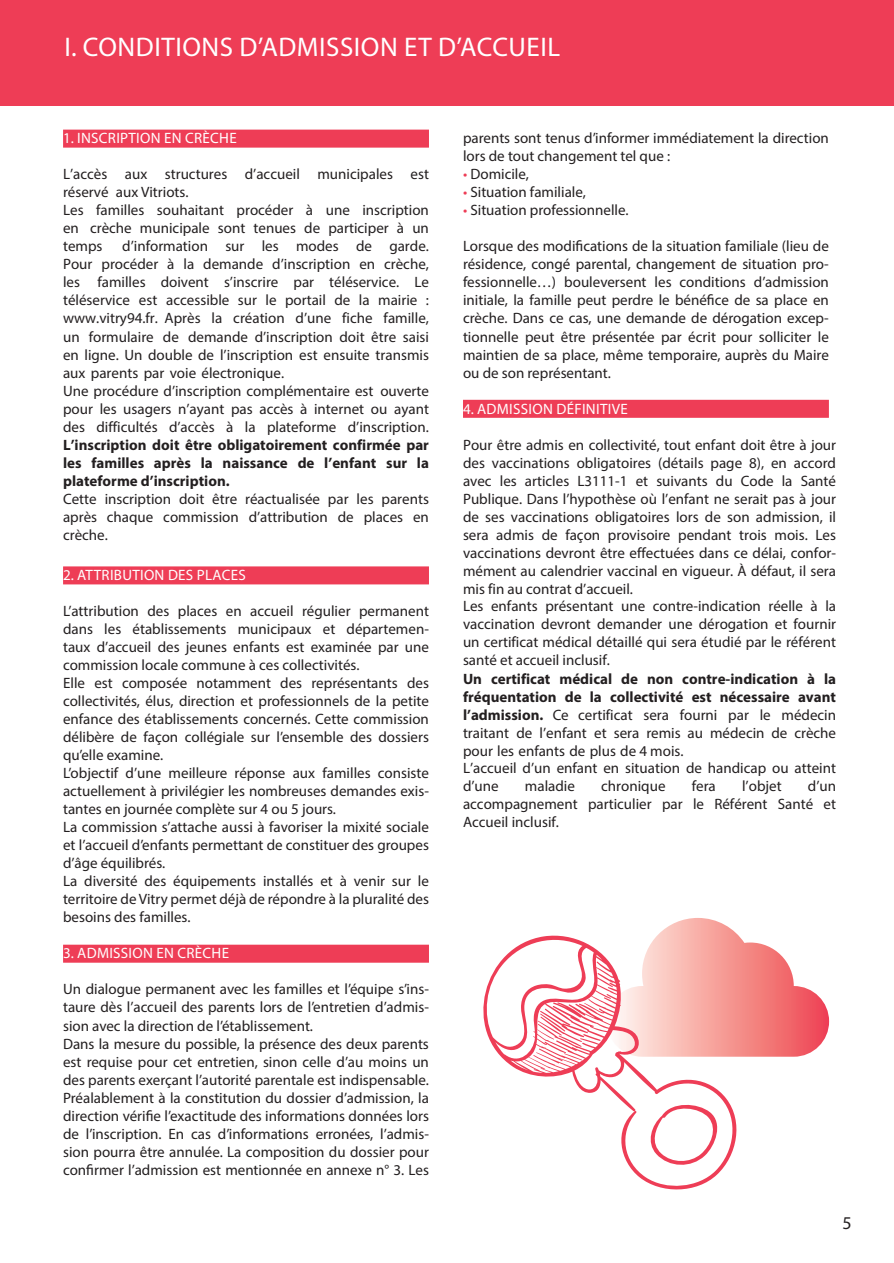
<style>
.page{position:relative;width:894px;height:1263px;background:#fff}
.page>*{position:absolute;margin:0;border:0;box-sizing:border-box;transform-origin:0 0}
.Style_de_paragraphe{font:27px "Myriad Pro";letter-spacing:.02em;color:#fff}
.t1{font:18px "Myriad Pro";color:#231f20}
.Style_de_paragraphe-2{font:15px/18px "Myriad Pro";color:#231f20;text-align:justify}
.Style_de_paragraphe-3{font:15px "Myriad Pro";letter-spacing:.02em;color:#fff}
.s1{font-weight:700}
.s2{color:#ee3d56}
</style>
<div class="page">
<div style="left:463px;top:400px;width:365px;height:18px;background:#ee3d56"></div>
<svg style="left:661px;top:918px;width:168px;height:138px"></svg>
<div style="left:63px;top:130px;width:366px;height:18px;background:#ee3d56"></div>
<div style="left:63px;top:566px;width:366px;height:18px;background:#ee3d56"></div>
<div style="left:63px;top:944px;width:366px;height:18px;background:#ee3d56"></div>
<svg style="left:483px;top:932px;width:260px;height:258px"></svg>
<svg style="left:537px;top:1008px;width:63px;height:38px"></svg>
<div style="left:0;top:0;width:893px;height:106px;background:#ee3d56"></div>
<p class="Style_de_paragraphe" style="left:64px;top:30px;width:497px">I. CONDITIONS D’ADMISSION ET D’ACCUEIL</p>
<p class="Style_de_paragraphe-3" style="left:63px;top:129px;width:175px">1. INSCRIPTION EN CRÈCHE</p>
<p class="Style_de_paragraphe-2" style="left:63px;top:165px;width:367px;text-align:left">L’accès aux structures d’accueil municipales est réservé aux Vitriots.<br>Les familles souhaitant procéder à une inscription en crèche municipale sont tenues de participer à un temps</p>
<p class="Style_de_paragraphe-2" style="left:63px;top:237px;width:367px;text-align:left;text-indent:59px">d’information sur les modes de garde.<br>Pour procéder à la demande d’inscription en crèche, les familles doivent s’inscrire par téléservice. Le téléservice est accessible sur le portail de la mairie : www.vitry94.fr. Après la création d’une fiche famille, un formulaire de demande d’inscription doit être saisi en ligne. Un double de l’inscription est ensuite transmis aux parents par voie électronique.<br>Une procédure d’inscription complémentaire est ouverte pour les usagers n’ayant pas accès à internet ou ayant des difficultés d’accès à la plateforme d’inscription.<br><span class="s1">L’inscription doit être obligatoirement confirmée par les familles après la naissance de l’enfant sur la plateforme d’inscription.<br></span>Cette inscription doit être réactualisée par les parents après chaque commission d’attribution de places en crèche.</p>
<p class="Style_de_paragraphe-3" style="left:63px;top:565px;width:184px">2. ATTRIBUTION DES PLACES</p>
<p class="Style_de_paragraphe-2" style="left:63px;top:602px;width:367px">L’attribution des places en accueil régulier permanent dans les établissements municipaux et départemen&shy;taux d’accueil des jeunes enfants est examinée par une commission locale commune à ces collectivités.</p>
<p class="Style_de_paragraphe-2" style="left:63px;top:674px;width:367px">Elle est composée notamment des représentants des collectivités, élus, direction et professionnels de la petite enfance des établissements concernés. Cette commission délibère de façon collégiale sur l’ensemble des dossiers qu’elle examine.</p>
<p class="Style_de_paragraphe-2" style="left:63px;top:764px;width:367px">L’objectif d’une meilleure réponse aux familles consiste actuellement à privilégier les nombreuses demandes exis&shy;tantes en journée complète sur 4 ou 5 jours.</p>
<p class="Style_de_paragraphe-2" style="left:63px;top:818px;width:367px">La commission s’attache aussi à favoriser la mixité sociale et l’accueil d’enfants permettant de constituer des groupes d’âge équilibrés.</p>
<p class="Style_de_paragraphe-2" style="left:63px;top:872px;width:367px">La diversité des équipements installés et à venir sur le territoire de Vitry permet déjà de répondre à la pluralité des besoins des familles.</p>
<p class="Style_de_paragraphe-3" style="left:63px;top:943px;width:167px">3. ADMISSION EN CRÈCHE</p>
<p class="Style_de_paragraphe-2" style="left:63px;top:980px;width:367px">Un dialogue permanent avec les familles et l’équipe s’ins&shy;taure dès l’accueil des parents lors de l’entretien d’admis&shy;sion avec la direction de l’établissement.</p>
<p class="Style_de_paragraphe-2" style="left:63px;top:1034px;width:367px">Dans la mesure du possible, la présence des deux parents est requise pour cet entretien, sinon celle d’au moins un des parents exerçant l’autorité parentale est indispensable.<br>Préalablement à la constitution du dossier d’admission, la direction vérifie l’exactitude des informations données lors de l’inscription. En cas d’informations erronées, l’admis&shy;sion pourra être annulée. La composition du dossier pour confirmer l’admission est mentionnée en annexe n° 3. Les</p>
<p class="Style_de_paragraphe-2" style="left:463px;top:129px;width:367px">parents sont tenus d’informer immédiatement la direction lors de tout changement tel que :</p>
<p class="Style_de_paragraphe-2" style="left:463px;top:165px;width:67px"><span class="s2">•</span> Domicile,</p>
<p class="Style_de_paragraphe-2" style="left:463px;top:183px;width:124px"><span class="s2">•</span> Situation familiale,</p>
<p class="Style_de_paragraphe-2" style="left:463px;top:201px;width:167px"><span class="s2">•</span> Situation professionnelle.</p>
<p class="Style_de_paragraphe-2" style="left:463px;top:237px;width:367px">Lorsque des modifications de la situation familiale (lieu de résidence, congé parental, changement de situation pro&shy;fessionnelle…) bouleversent les conditions d’admission initiale, la famille peut perdre le bénéfice de sa place en crèche. Dans ce cas, une demande de dérogation excep&shy;tionnelle peut être présentée par écrit pour solliciter le maintien de sa place, même temporaire, auprès du Maire ou de son représentant.</p>
<p class="Style_de_paragraphe-3" style="left:463px;top:399px;width:166px">4. ADMISSION DÉFINITIVE</p>
<p class="Style_de_paragraphe-2" style="left:463px;top:435px;width:374px;text-align:left">Pour être admis en collectivité, tout enfant doit être à jour des vaccinations obligatoires (détails page 8), en accord avec les articles L3111-1 et suivants du Code la Santé Publique. Dans l’hypothèse où l’enfant ne serait pas à jour de ses vaccinations obligatoires lors de son admission, il sera admis de façon provisoire pendant trois mois. Les vaccinations devront être effectuées dans ce délai, confor&shy;mément au calendrier vaccinal en vigueur. À défaut, il sera mis fin au contrat d’accueil.<br>Les enfants présentant une contre-indication réelle à la vaccination devront demander une dérogation et fournir un certificat médical détaillé qui sera étudié par le référent santé et accueil inclusif.<br><span class="s1">Un certificat médical de non contre-indication à la fréquentation de la collectivité est nécessaire avant l’admission.</span> Ce certificat sera fourni par le médecin traitant de l’enfant et sera remis au médecin de crèche pour les enfants de plus de 4 mois.<br>L’accueil d’un enfant en situation de handicap ou atteint d’une</p>
<p class="Style_de_paragraphe-2" style="left:525px;top:776px;width:51px">maladie</p>
<p class="Style_de_paragraphe-2" style="left:601px;top:776px;width:66px">chronique</p>
<p class="Style_de_paragraphe-2" style="left:691px;top:776px;width:26px">fera</p>
<p class="Style_de_paragraphe-2" style="left:742px;top:776px;width:41px">l’objet</p>
<p class="Style_de_paragraphe-2" style="left:463px;top:776px;width:374px;text-indent:345px">d’un accompagnement particulier par le Référent Santé et Accueil inclusif.</p>
<p class="t1" style="left:842px;top:1211px;width:11px">5</p>
</div>
